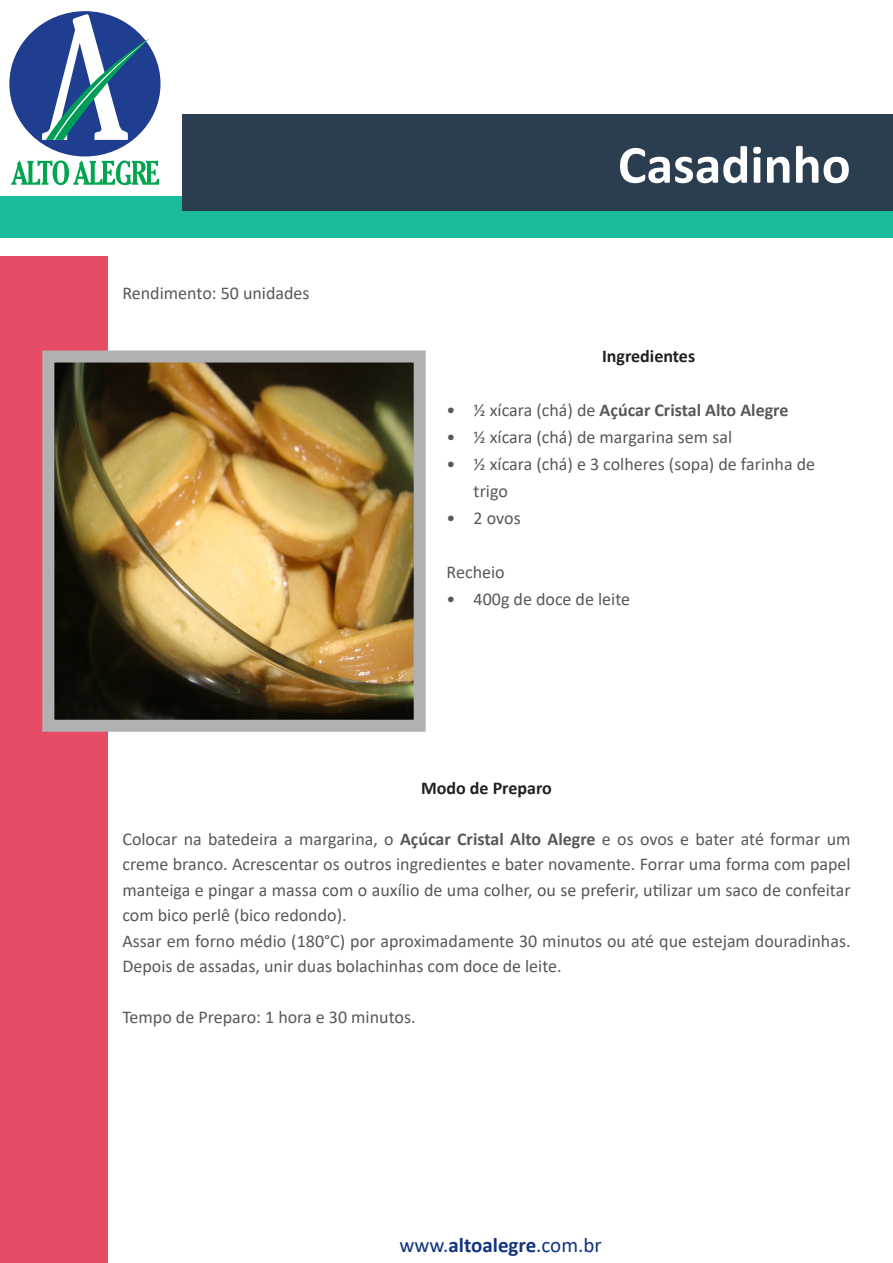
<style>
.page{position:relative;width:893px;height:1263px;background:#fff}
.page>*{position:absolute;margin:0;border:0;box-sizing:border-box;transform-origin:0 0}
.t1{font:700 54px "Calibri";color:#fff}
.t2{font:21px "Calibri";color:#10347f}
.t3{font:18px/25.5px "Calibri";color:#57585a}
.t4{font:700 18px "Calibri";color:#57585a}
.t5{font:700 18px "Calibri";color:#231f20}
.s1{font-weight:400}
.s2{font-weight:700}
</style>
<div class="page">
<div style="left:0;top:196px;width:893px;height:42px;background:#1bbc9b"></div>
<div style="left:0;top:256px;width:108px;height:1007px;background:#e64c66"></div>
<div style="left:182px;top:114px;width:711px;height:96px;background:#2a3e50"></div>
<svg style="left:11px;top:160px;width:148px;height:25px"></svg>
<div style="left:9px;top:11px;width:152px;height:145px;background:#1f3e8f;border-radius:50%"></div>
<svg style="left:42px;top:14px;width:107px;height:126px"></svg>
<img style="left:42px;top:350px;width:384px;height:382px">
<p class="t3" style="left:122px;top:279px;width:189px">Rendimento: 50 unidades</p>
<p class="t1" style="left:618px;top:127px;width:234px">Casadinho</p>
<p class="t5" style="left:602px;top:343px;width:95px">Ingredientes</p>
<p class="t4" style="left:447px;top:397px;width:343px"><span class="s1">• ½ xícara (chá) de</span> Açúcar Cristal Alto Alegre</p>
<p class="t3" style="left:447px;top:423px;width:287px">• ½ xícara (chá) de margarina sem sal</p>
<p class="t3" style="left:474px;top:450px;width:343px;line-height:27px;text-indent:-27px">• ½ xícara (chá) e 3 colheres (sopa) de farinha de trigo</p>
<p class="t3" style="left:447px;top:504px;width:76px">• 2 ovos</p>
<p class="t3" style="left:447px;top:558px;width:60px">Recheio</p>
<p class="t3" style="left:447px;top:585px;width:185px">• 400g de doce de leite</p>
<p class="t5" style="left:421px;top:775px;width:132px">Modo de Preparo</p>
<p class="t3" style="left:122px;top:826px;width:730px;text-align:justify">Colocar na batedeira a margarina, o <span class="s2">Açúcar Cristal Alto Alegre</span> e os ovos e bater até formar um creme branco. Acrescentar os outros ingredientes e bater novamente. Forrar uma forma com papel manteiga e pingar a massa com o auxílio de uma colher, ou se preferir, utilizar um saco de confeitar com bico perlê (bico redondo).</p>
<p class="t3" style="left:122px;top:928px;width:730px">Assar em forno médio (180°C) por aproximadamente 30 minutos ou até que estejam douradinhas.<br>Depois de assadas, unir duas bolachinhas com doce de leite.</p>
<p class="t3" style="left:122px;top:1004px;width:295px">Tempo de Preparo: 1 hora e 30 minutos.</p>
<p class="t2" style="left:399px;top:1230px;width:204px">www.<span class="s2">altoalegre</span>.com.br</p>
</div>
